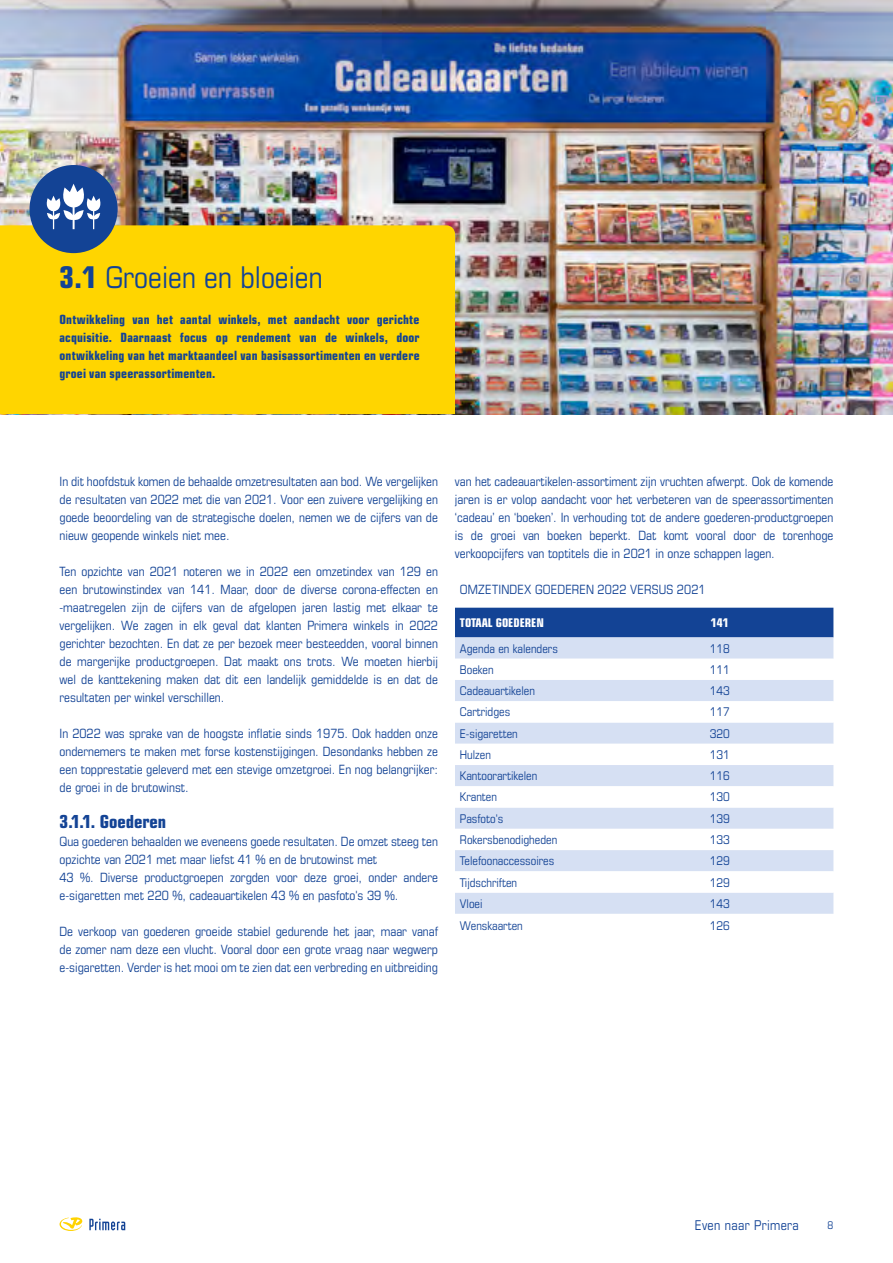
<style>
.page{position:relative;width:893px;height:1263px;background:#fff}
.page>*{position:absolute;margin:0;border:0;box-sizing:border-box;transform-origin:0 0}
.t1{font:condensed 30px "Eurostile LT Std";color:#134395}
.t2{font:700 condensed 18px "Eurostile LT Std";letter-spacing:-.005em;color:#134395}
.t3{font:condensed 13.5px "Eurostile LT Std";letter-spacing:.025em;color:#134395}
.t4{font:condensed 12.75px/18px "Eurostile LT Std";color:#134395;text-align:justify}
.t5{font:700 condensed 12.75px/18px "Eurostile LT Std";letter-spacing:.01em;color:#134395;text-align:justify}
.t6{font:condensed 12px "Eurostile LT Std";color:#134395}
.t7{font:700 condensed 12px "Eurostile LT Std";color:#fff}
.t8{font:condensed 10.5px "Eurostile LT Std";color:#134395}
.s1{font-weight:700}
</style>
<div class="page">
<img style="left:0;top:0;width:893px;height:414px">
<div style="left:0;top:225px;width:455px;height:189px;background:#ffd500"></div>
<div style="left:30px;top:165px;width:88px;height:88px;background:#134395;border-radius:50%"></div>
<svg style="left:46px;top:184px;width:55px;height:45px"></svg>
<div style="left:455px;top:608px;width:378px;height:29px;background:#134395"></div>
<svg style="left:455px;top:637px;width:378px;height:22px;background:#d5dff2"></svg>
<svg style="left:455px;top:680px;width:378px;height:234px;fill:#d6e0f3"></svg>
<svg style="left:89px;top:1219px;width:36px;height:11px"></svg>
<svg style="left:60px;top:1217px;width:22px;height:14px"></svg>
<h1 class="t1" style="left:60px;top:259px;width:265px"><span class="s1">3.1</span> Groeien en bloeien</h1>
<p class="t5" style="left:60px;top:310px;width:362px">Ontwikkeling van het aantal winkels, met aandacht voor gerichte acquisitie. Daarnaast focus op rendement van de winkels, door ontwikkeling van het marktaandeel van basisassortimenten en verdere groei van speerassortimenten.</p>
<p class="t4" style="left:60px;top:472px;width:380px">In dit hoofdstuk komen de behaalde omzetresultaten aan bod. We vergelijken de resultaten van 2022 met die van 2021. Voor een zuivere vergelijking en goede beoordeling van de strategische doelen, nemen we de cijfers van de nieuw geopende winkels niet mee.</p>
<p class="t4" style="left:60px;top:562px;width:380px">Ten opzichte van 2021 noteren we in 2022 een omzetindex van 129 en een brutowinstindex van 141. Maar, door de diverse corona-effecten en -maatregelen zijn de cijfers van de afgelopen jaren lastig met elkaar te vergelijken. We zagen in elk geval dat klanten Primera winkels in 2022 gerichter bezochten. En dat ze per bezoek meer besteedden, vooral binnen de margerijke productgroepen. Dat maakt ons trots. We moeten hierbij wel de kanttekening maken dat dit een landelijk gemiddelde is en dat de resultaten per winkel verschillen.</p>
<p class="t4" style="left:60px;top:724px;width:380px">In 2022 was sprake van de hoogste inflatie sinds 1975. Ook hadden onze ondernemers te maken met forse kostenstijgingen. Desondanks hebben ze een topprestatie geleverd met een stevige omzetgroei. En nog belangrijker: de groei in de brutowinst.</p>
<h2 class="t2" style="left:60px;top:811px;width:108px">3.1.1. Goederen</h2>
<p class="t4" style="left:60px;top:832px;width:380px;text-align:left">Qua goederen behaalden we eveneens goede resultaten. De omzet steeg ten opzichte van 2021 met maar liefst 41 % en de brutowinst met<br>43 %. Diverse productgroepen zorgden voor deze groei, onder andere e-sigaretten met 220 %, cadeauartikelen 43 % en pasfoto's 39 %.</p>
<p class="t4" style="left:60px;top:922px;width:380px">De verkoop van goederen groeide stabiel gedurende het jaar, maar vanaf de zomer nam deze een vlucht. Vooral door een grote vraag naar wegwerp e-sigaretten. Verder is het mooi om te zien dat een verbreding en uitbreiding</p>
<p class="t4" style="left:455px;top:472px;width:380px">van het cadeauartikelen-assortiment zijn vruchten afwerpt. Ook de komende jaren is er volop aandacht voor het verbeteren van de speerassortimenten ‘cadeau’ en ‘boeken’. In verhouding tot de andere goederen-productgroepen is de groei van boeken beperkt. Dat komt vooral door de torenhoge verkoopcijfers van toptitels die in 2021 in onze schappen lagen.</p>
<p class="t4" style="left:460px;top:580px;width:247px">OMZETINDEX GOEDEREN 2022 VERSUS 2021</p>
<p class="t7" style="left:460px;top:615px;width:86px">TOTAAL GOEDEREN</p>
<p class="t7" style="left:711px;top:615px;width:19px">141</p>
<p class="t6" style="left:460px;top:641px;width:99px">Agenda en kalenders</p>
<p class="t6" style="left:710px;top:641px;width:22px">118</p>
<p class="t6" style="left:460px;top:662px;width:35px">Boeken</p>
<p class="t6" style="left:710px;top:662px;width:22px">111</p>
<p class="t6" style="left:460px;top:684px;width:77px">Cadeauartikelen</p>
<p class="t6" style="left:710px;top:684px;width:22px">143</p>
<p class="t6" style="left:460px;top:705px;width:52px">Cartridges</p>
<p class="t6" style="left:710px;top:705px;width:22px">117</p>
<p class="t6" style="left:460px;top:726px;width:59px">E-sigaretten</p>
<p class="t6" style="left:710px;top:726px;width:22px">320</p>
<p class="t6" style="left:460px;top:747px;width:33px">Hulzen</p>
<p class="t6" style="left:710px;top:747px;width:22px">131</p>
<p class="t6" style="left:460px;top:769px;width:79px">Kantoorartikelen</p>
<p class="t6" style="left:710px;top:769px;width:22px">116</p>
<p class="t6" style="left:460px;top:790px;width:39px">Kranten</p>
<p class="t6" style="left:710px;top:790px;width:22px">130</p>
<p class="t6" style="left:460px;top:811px;width:45px">Pasfoto's</p>
<p class="t6" style="left:710px;top:811px;width:22px">139</p>
<p class="t6" style="left:460px;top:832px;width:99px">Rokersbenodigheden</p>
<p class="t6" style="left:710px;top:832px;width:22px">133</p>
<p class="t6" style="left:460px;top:854px;width:96px">Telefoonaccessoires</p>
<p class="t6" style="left:710px;top:854px;width:22px">129</p>
<p class="t6" style="left:460px;top:875px;width:59px">Tijdschriften</p>
<p class="t6" style="left:710px;top:875px;width:22px">129</p>
<p class="t6" style="left:460px;top:896px;width:24px">Vloei</p>
<p class="t6" style="left:710px;top:896px;width:22px">143</p>
<p class="t6" style="left:460px;top:918px;width:64px">Wenskaarten</p>
<p class="t6" style="left:710px;top:918px;width:22px">126</p>
<p class="t3" style="left:695px;top:1217px;width:105px">Even naar Primera</p>
<p class="t8" style="left:828px;top:1219px;width:7px">8</p>
</div>
